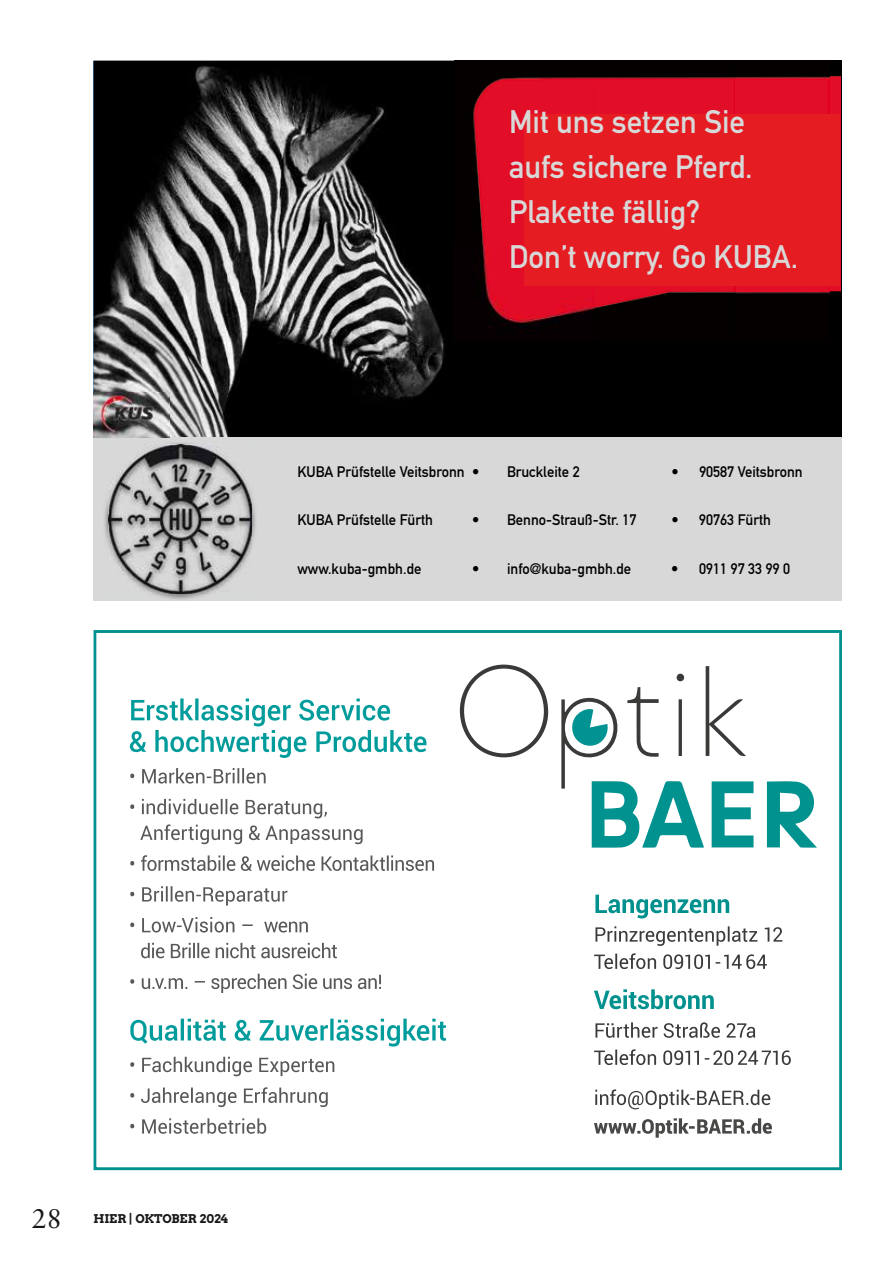
<style>
.page{position:relative;width:893px;height:1263px;background:#fff}
.page>*{position:absolute;margin:0;border:0;box-sizing:border-box;transform-origin:0 0}
.t1{font:700 32.1px/44.8px "DIN Alternate";color:#d8d8d8}
.t2{font:27px "Sabon LT Std";color:#181716}
.t3{font:700 15px "DIN Alternate";color:#000001}
.t4{font:12px "Arvo Gruen";color:#181716}
</style>
<div class="page">
<img style="left:94px;top:61px;width:735px;height:376px">
<img style="left:455px;top:61px;width:385px;height:279px">
<div style="left:525px;top:114px;width:315px;height:172px;background:#e51c22"></div>
<div style="left:94px;top:437px;width:748px;height:164px;background:#d8d8d8"></div>
<img style="left:94px;top:393px;width:76px;height:44px">
<img style="left:104px;top:443px;width:152px;height:157px">
<img style="left:108px;top:445px;width:144px;height:148px">
<svg style="left:94px;top:630px;width:748px;height:540px"></svg>
<h1 class="t1" style="left:509px;top:97px;width:291px">Mit uns setzen Sie aufs sichere Pferd.<br>Plakette fällig?<br>Don’t worry. Go KUBA.</h1>
<p class="t3" style="left:297px;top:461px;width:184px">KUBA Prüfstelle Veitsbronn •</p>
<p class="t3" style="left:507px;top:461px;width:74px">Bruckleite 2</p>
<p class="t3" style="left:671px;top:461px;width:133px">• 90587 Veitsbronn</p>
<p class="t3" style="left:297px;top:509px;width:137px">KUBA Prüfstelle Fürth</p>
<p class="t3" style="left:472px;top:509px;width:166px">• Benno-Strauß-Str. 17</p>
<p class="t3" style="left:671px;top:509px;width:101px">• 90763 Fürth</p>
<p class="t3" style="left:297px;top:557px;width:126px">www.kuba-gmbh.de</p>
<p class="t3" style="left:472px;top:557px;width:161px">• info@kuba-gmbh.de</p>
<p class="t3" style="left:671px;top:557px;width:120px">• 0911 97 33 99 0</p>
<h2 class="t2" style="left:32px;top:1202px;width:32px">28</h2>
<p class="t4" style="left:94px;top:1210px;width:136px">HIER | OKTOBER 2024</p>
</div>
